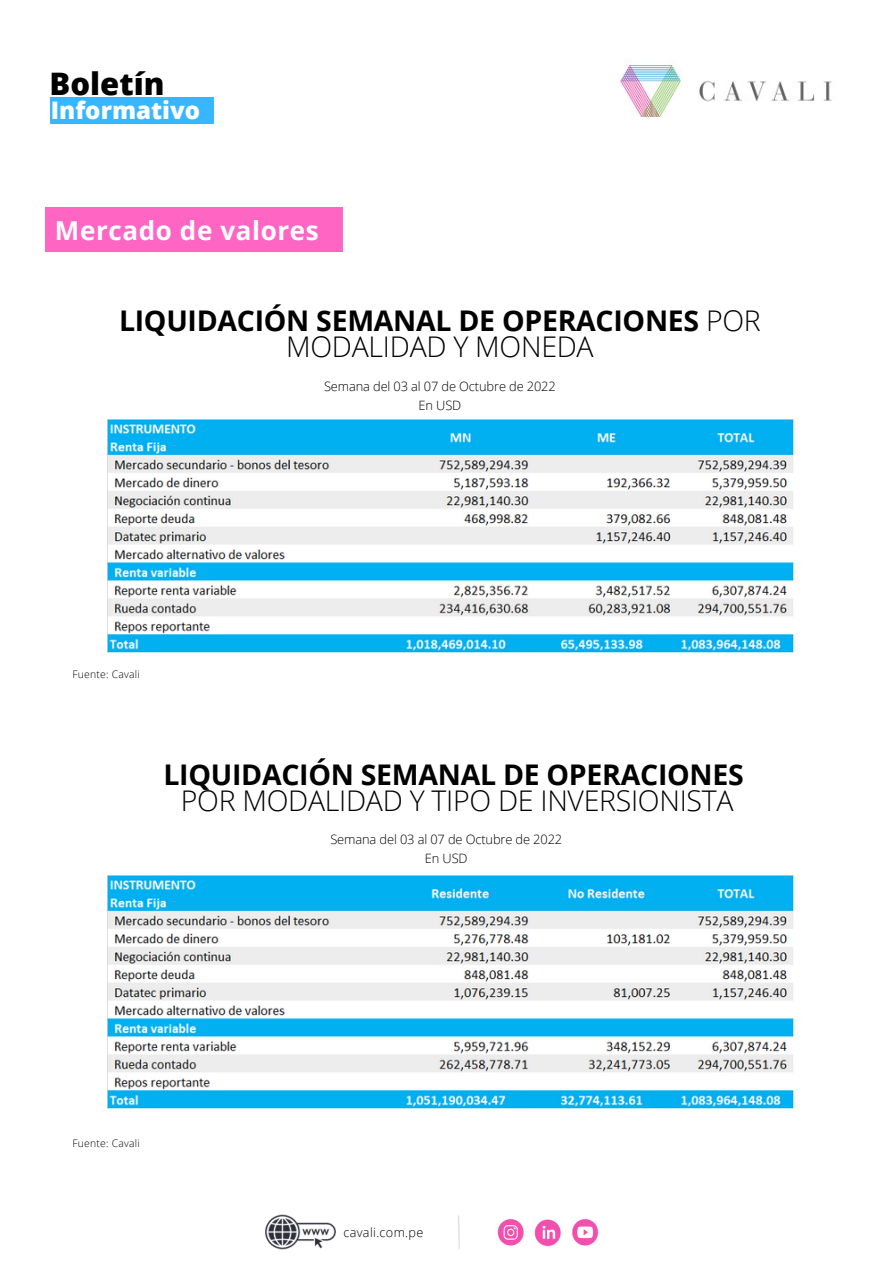
<style>
.page{position:relative;width:893px;height:1264px;background:#fff}
.page>*{position:absolute;margin:0;border:0;box-sizing:border-box;transform-origin:0 0}
.t1{font:800 31.05px "Open Sans";color:#000}
.t2{font:700 28.5px/25.8px "Open Sans";letter-spacing:-.01em;color:#000;text-align:center}
.t3{font:300 28.5px "Open Sans";letter-spacing:-.01em;color:#000}
.t4{font:700 25.95px "Open Sans";letter-spacing:.025em;color:#fff}
.t5{font:800 24.15px "Open Sans";color:#fff}
.t6{font:300 12.9px/18.9px "Open Sans";letter-spacing:-.01em;color:#000;text-align:center}
.t7{font:300 12.6px "Open Sans";letter-spacing:.025em;color:#000}
.t8{font:300 10.35px "Open Sans";letter-spacing:.025em;color:#000}
.s1{font-weight:300}
</style>
<div class="page">
<img style="left:619px;top:65px;width:213px;height:52px">
<div style="left:51px;top:97px;width:163px;height:27px;background:#38b6ff"></div>
<img style="left:497px;top:1219px;width:102px;height:28px">
<img style="left:265px;top:1214px;width:71px;height:36px">
<svg style="left:458px;top:1215px;width:2px;height:34px"></svg>
<div style="left:45px;top:207px;width:298px;height:45px;background:#ff66c4"></div>
<img style="left:107px;top:419px;width:686px;height:233px">
<img style="left:107px;top:875px;width:686px;height:233px">
<p class="t1" style="left:50px;top:62px;width:116px">Boletín</p>
<p class="t5" style="left:51px;top:93px;width:151px">Informativo</p>
<p class="t4" style="left:55px;top:212px;width:265px">Mercado de valores</p>
<p class="t2" style="left:119px;top:307px;width:643px">LIQUIDACIÓN SEMANAL DE OPERACIONES <span class="s1">POR<br>MODALIDAD Y MONEDA</span></p>
<p class="t6" style="left:324px;top:377px;width:233px">Semana del 03 al 07 de Octubre de 2022</p>
<p class="t6" style="left:418px;top:395px;width:44px">En USD</p>
<p class="t8" style="left:72px;top:667px;width:69px">Fuente: Cavali</p>
<p class="t2" style="left:163px;top:760px;width:581px">LIQUIDACIÓN SEMANAL DE OPERACIONES</p>
<p class="t3" style="left:181px;top:780px;width:554px">POR MODALIDAD Y TIPO DE INVERSIONISTA</p>
<p class="t6" style="left:330px;top:829px;width:233px">Semana del 03 al 07 de Octubre de 2022<br>En USD</p>
<p class="t8" style="left:72px;top:1135px;width:69px">Fuente: Cavali</p>
<p class="t7" style="left:343px;top:1222px;width:81px">cavali.com.pe</p>
</div>
